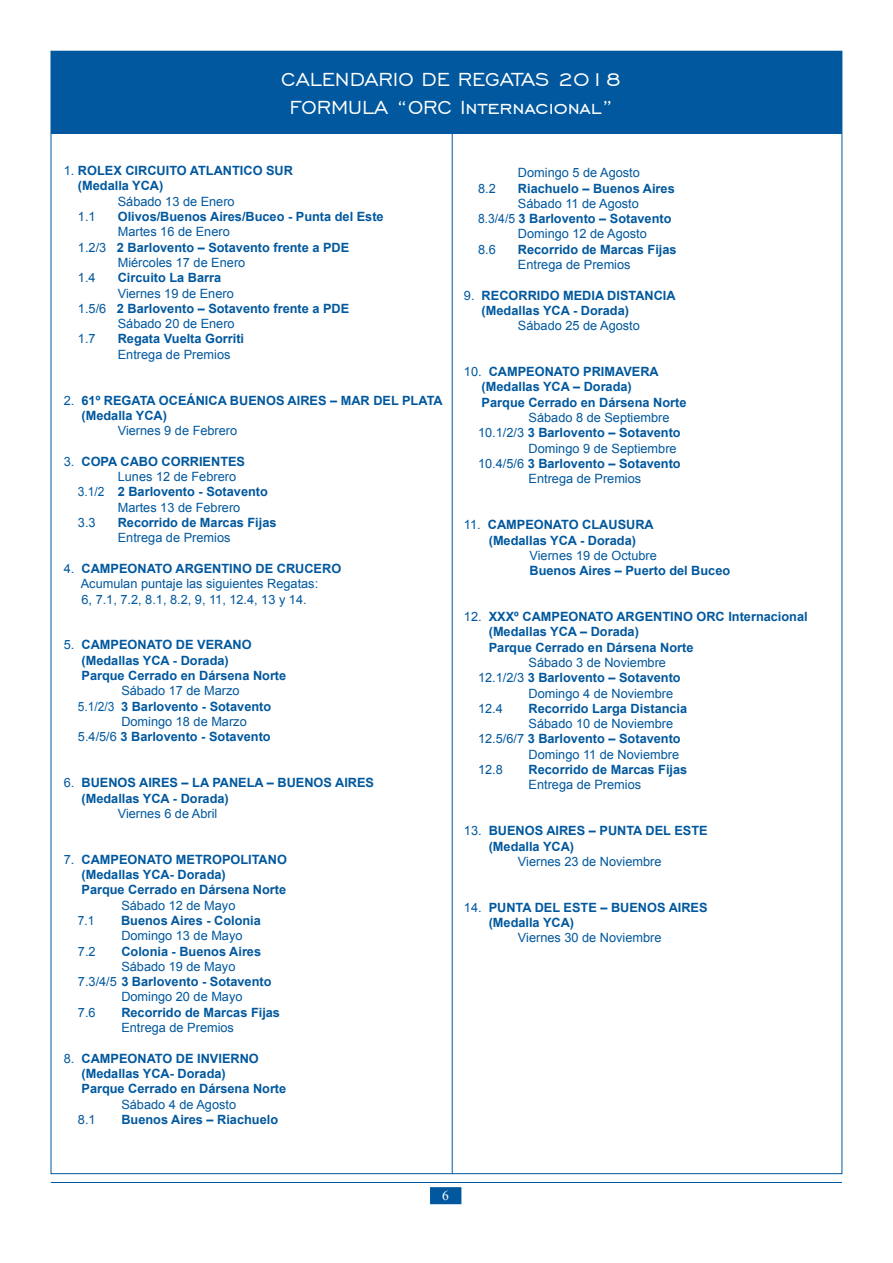
<style>
.page{position:relative;width:893px;height:1263px;background:#fff}
.page>*{position:absolute;margin:0;border:0;box-sizing:border-box;transform-origin:0 0}
.t1{font:24px/28.8px "Engravers Gothic BT";color:#fff;text-align:center}
.t2{font:13.5px "Times New Roman";color:#fff}
.t3{font:700 12.75px/15.3px "Arial";color:#01589e}
.t4{font:12.75px/15.3px "Arial";color:#01589e}
.t5{font:12.75px "Arial";color:#01589e;scale:.94 1}
.s1{font-weight:400}
.s2{font-weight:700}
</style>
<div class="page">
<div style="left:51px;top:51px;width:791px;height:83px;background:#01589e"></div>
<hr style="left:452px;top:133px;width:1px;height:1041px;background:#01589e">
<hr style="left:51px;top:1182px;width:791px;height:1px;background:#01589e">
<div style="left:430px;top:1187px;width:31px;height:17px;background:#01589e"></div>
<h1 class="t1" style="left:281px;top:64px;width:342px">CALENDARIO DE REGATAS 2018<br>FORMULA “ORC Internacional”</h1>
<p class="t3" style="left:78px;top:163px;width:217px;text-indent:-14px"><span class="s1">1.</span> ROLEX CIRCUITO ATLANTICO SUR (Medalla YCA)</p>
<p class="t4" style="left:118px;top:194px;width:118px">Sábado 13 de Enero</p>
<p class="t4" style="left:78px;top:209px;width:19px">1.1</p>
<p class="t3" style="left:118px;top:209px;width:267px">Olivos/Buenos Aires/Buceo - Punta del Este</p>
<p class="t4" style="left:118px;top:224px;width:113px">Martes 16 de Enero</p>
<p class="t3" style="left:78px;top:240px;width:273px"><span class="s1">1.2/3</span> 2 Barlovento – Sotavento frente a PDE</p>
<p class="t4" style="left:118px;top:255px;width:129px">Miércoles 17 de Enero</p>
<p class="t4" style="left:78px;top:270px;width:19px">1.4</p>
<p class="t3" style="left:118px;top:270px;width:105px">Circuito La Barra</p>
<p class="t4" style="left:118px;top:286px;width:117px">Viernes 19 de Enero</p>
<p class="t3" style="left:78px;top:301px;width:273px"><span class="s1">1.5/6</span> 2 Barlovento – Sotavento frente a PDE</p>
<p class="t4" style="left:118px;top:316px;width:118px">Sábado 20 de Enero</p>
<p class="t4" style="left:78px;top:331px;width:19px">1.7</p>
<p class="t3" style="left:118px;top:332px;width:128px">Regata Vuelta Gorriti</p>
<p class="t4" style="left:118px;top:347px;width:114px">Entrega de Premios</p>
<p class="t3" style="left:81px;top:393px;width:363px;text-indent:-18px"><span class="s1">2.</span> 61º REGATA OCEÁNICA BUENOS AIRES – MAR DEL PLATA (Medalla YCA)</p>
<p class="t4" style="left:118px;top:423px;width:121px">Viernes 9 de Febrero</p>
<p class="t3" style="left:64px;top:454px;width:183px"><span class="s1">3.</span> COPA CABO CORRIENTES</p>
<p class="t4" style="left:118px;top:469px;width:120px">Lunes 12 de Febrero</p>
<p class="t3" style="left:78px;top:485px;width:192px"><span class="s1">3.1/2</span> 2 Barlovento - Sotavento</p>
<p class="t4" style="left:118px;top:500px;width:124px">Martes 13 de Febrero</p>
<p class="t4" style="left:78px;top:515px;width:19px">3.3</p>
<p class="t3" style="left:118px;top:515px;width:160px">Recorrido de Marcas Fijas</p>
<p class="t4" style="left:118px;top:530px;width:114px">Entrega de Premios</p>
<p class="t4" style="left:81px;top:561px;width:262px;text-indent:-17px">4. <span class="s2">CAMPEONATO ARGENTINO DE CRUCERO<br></span>Acumulan puntaje las siguientes Regatas:<br>6, 7.1, 7.2, 8.1, 8.2, 9, 11, 12.4, 13 y 14.</p>
<p class="t3" style="left:81px;top:638px;width:206px;text-indent:-18px"><span class="s1">5.</span> CAMPEONATO DE VERANO (Medallas YCA - Dorada)<br>Parque Cerrado en Dársena Norte</p>
<p class="t4" style="left:121px;top:683px;width:120px">Sábado 17 de Marzo</p>
<p class="t3" style="left:78px;top:699px;width:195px"><span class="s1">5.1/2/3</span> 3 Barlovento - Sotavento</p>
<p class="t4" style="left:121px;top:714px;width:127px">Domingo 18 de Marzo</p>
<p class="t3" style="left:78px;top:729px;width:194px"><span class="s1">5.4/5/6</span> 3 Barlovento - Sotavento</p>
<p class="t3" style="left:81px;top:775px;width:294px;text-indent:-18px"><span class="s1">6.</span> BUENOS AIRES – LA PANELA – BUENOS AIRES (Medallas YCA - Dorada)</p>
<p class="t4" style="left:118px;top:806px;width:101px">Viernes 6 de Abril</p>
<p class="t3" style="left:81px;top:852px;width:207px;text-indent:-18px"><span class="s1">7.</span> CAMPEONATO METROPOLITANO (Medallas YCA- Dorada)<br>Parque Cerrado en Dársena Norte</p>
<p class="t4" style="left:121px;top:898px;width:116px">Sábado 12 de Mayo</p>
<p class="t5" style="left:78px;top:912px;width:19px">7.1</p>
<p class="t3" style="left:121px;top:913px;width:141px">Buenos Aires - Colonia</p>
<p class="t4" style="left:121px;top:928px;width:123px">Domingo 13 de Mayo</p>
<p class="t4" style="left:78px;top:943px;width:19px">7.2</p>
<p class="t3" style="left:121px;top:944px;width:141px">Colonia - Buenos Aires</p>
<p class="t4" style="left:121px;top:959px;width:116px">Sábado 19 de Mayo</p>
<p class="t3" style="left:78px;top:974px;width:195px"><span class="s1">7.3/4/5</span> 3 Barlovento - Sotavento</p>
<p class="t4" style="left:121px;top:989px;width:123px">Domingo 20 de Mayo</p>
<p class="t4" style="left:78px;top:1005px;width:19px">7.6</p>
<p class="t3" style="left:121px;top:1005px;width:160px">Recorrido de Marcas Fijas</p>
<p class="t4" style="left:121px;top:1020px;width:114px">Entrega de Premios</p>
<p class="t3" style="left:81px;top:1051px;width:206px;text-indent:-18px"><span class="s1">8.</span> CAMPEONATO DE INVIERNO (Medallas YCA- Dorada)<br>Parque Cerrado en Dársena Norte</p>
<p class="t4" style="left:121px;top:1096px;width:116px">Sábado 4 de Agosto</p>
<p class="t4" style="left:78px;top:1112px;width:19px">8.1</p>
<p class="t3" style="left:121px;top:1112px;width:158px">Buenos Aires – Riachuelo</p>
<p class="t4" style="left:518px;top:165px;width:123px">Domingo 5 de Agosto</p>
<p class="t4" style="left:478px;top:181px;width:19px">8.2</p>
<p class="t3" style="left:518px;top:181px;width:158px">Riachuelo – Buenos Aires</p>
<p class="t4" style="left:518px;top:196px;width:122px">Sábado 11 de Agosto</p>
<p class="t3" style="left:478px;top:211px;width:195px"><span class="s1">8.3/4/5</span> 3 Barlovento – Sotavento</p>
<p class="t4" style="left:518px;top:226px;width:131px">Domingo 12 de Agosto</p>
<p class="t4" style="left:478px;top:242px;width:19px">8.6</p>
<p class="t3" style="left:518px;top:242px;width:160px">Recorrido de Marcas Fijas</p>
<p class="t4" style="left:518px;top:257px;width:114px">Entrega de Premios</p>
<p class="t3" style="left:482px;top:288px;width:196px;text-indent:-18px"><span class="s1">9.</span> RECORRIDO MEDIA DISTANCIA (Medallas YCA - Dorada)</p>
<p class="t4" style="left:518px;top:318px;width:123px">Sábado 25 de Agosto</p>
<p class="t3" style="left:482px;top:364px;width:206px;text-indent:-18px"><span class="s1">10.</span> CAMPEONATO PRIMAVERA (Medallas YCA – Dorada)<br>Parque Cerrado en Dársena Norte</p>
<p class="t4" style="left:529px;top:410px;width:143px">Sábado 8 de Septiembre</p>
<p class="t3" style="left:478px;top:426px;width:204px"><span class="s1">10.1/2/3</span> 3 Barlovento – Sotavento</p>
<p class="t4" style="left:529px;top:441px;width:150px">Domingo 9 de Septiembre</p>
<p class="t3" style="left:478px;top:456px;width:204px"><span class="s1">10.4/5/6</span> 3 Barlovento – Sotavento</p>
<p class="t4" style="left:529px;top:471px;width:114px">Entrega de Premios</p>
<p class="t3" style="left:464px;top:517px;width:191px;text-align:center"><span class="s1">11.</span> CAMPEONATO CLAUSURA (Medallas YCA - Dorada)</p>
<p class="t4" style="left:529px;top:548px;width:129px">Viernes 19 de Octubre</p>
<p class="t3" style="left:529px;top:563px;width:202px">Buenos Aires – Puerto del Buceo</p>
<p class="t3" style="left:489px;top:609px;width:320px;text-indent:-25px"><span class="s1">12.</span> XXXº CAMPEONATO ARGENTINO ORC Internacional (Medallas YCA – Dorada)<br>Parque Cerrado en Dársena Norte</p>
<p class="t4" style="left:529px;top:655px;width:139px">Sábado 3 de Noviembre</p>
<p class="t3" style="left:478px;top:670px;width:204px"><span class="s1">12.1/2/3</span> 3 Barlovento – Sotavento</p>
<p class="t4" style="left:529px;top:685px;width:146px">Domingo 4 de Noviembre</p>
<p class="t4" style="left:478px;top:701px;width:26px">12.4</p>
<p class="t3" style="left:529px;top:701px;width:160px">Recorrido Larga Distancia</p>
<p class="t4" style="left:529px;top:716px;width:146px">Sábado 10 de Noviembre</p>
<p class="t3" style="left:478px;top:732px;width:204px"><span class="s1">12.5/6/7</span> 3 Barlovento – Sotavento</p>
<p class="t4" style="left:529px;top:747px;width:152px">Domingo 11 de Noviembre</p>
<p class="t4" style="left:478px;top:762px;width:26px">12.8</p>
<p class="t3" style="left:528px;top:762px;width:160px">Recorrido de Marcas Fijas</p>
<p class="t4" style="left:528px;top:777px;width:114px">Entrega de Premios</p>
<p class="t3" style="left:489px;top:823px;width:220px;text-indent:-25px"><span class="s1">13.</span> BUENOS AIRES – PUNTA DEL ESTE (Medalla YCA)</p>
<p class="t4" style="left:518px;top:854px;width:145px">Viernes 23 de Noviembre</p>
<p class="t3" style="left:489px;top:900px;width:220px;text-indent:-25px"><span class="s1">14.</span> PUNTA DEL ESTE – BUENOS AIRES (Medalla YCA)</p>
<p class="t4" style="left:518px;top:930px;width:145px">Viernes 30 de Noviembre</p>
<p class="t2" style="left:442px;top:1187px;width:8px">6</p>
</div>
